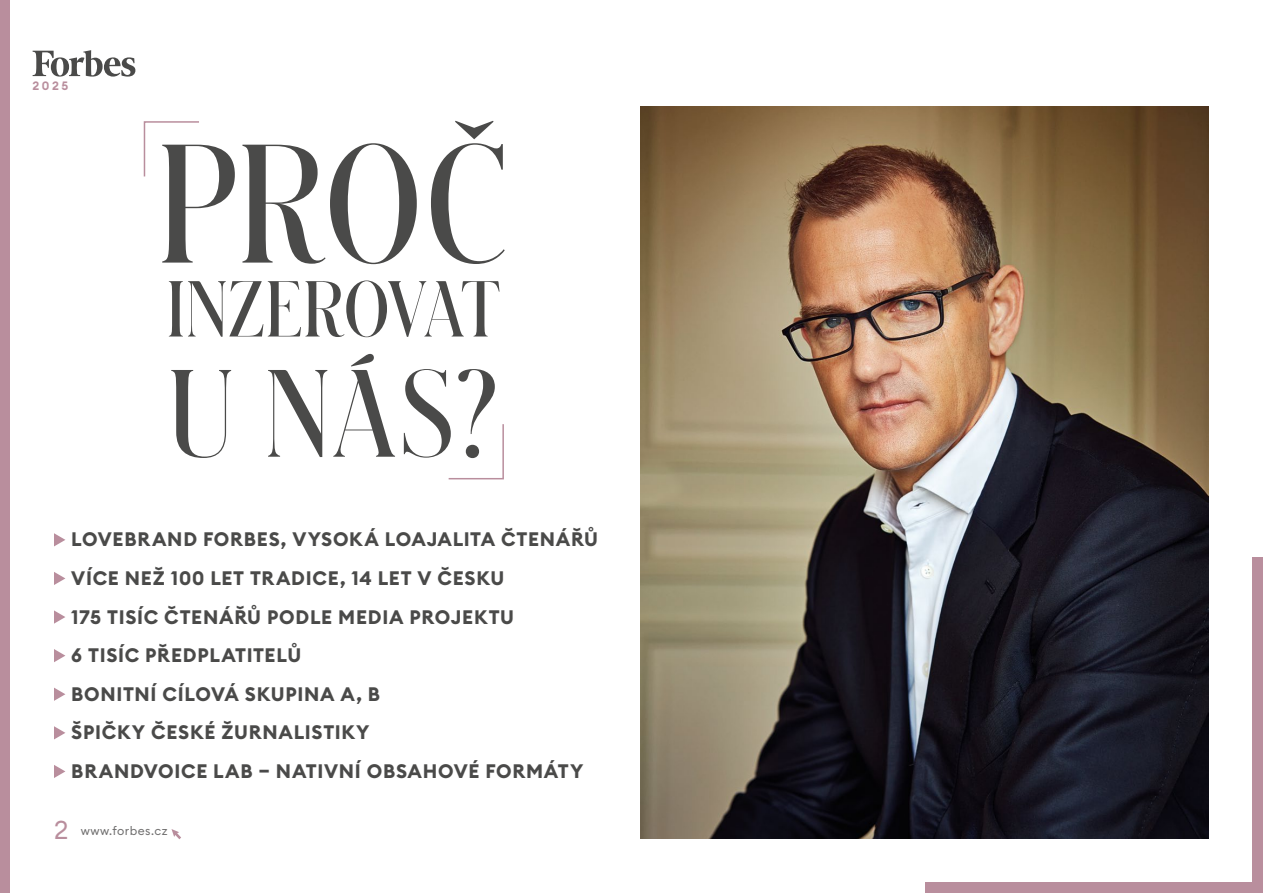
<style>
.page{position:relative;width:1263px;height:893px;background:#fff}
.page>*{position:absolute;margin:0;border:0;box-sizing:border-box;transform-origin:0 0}
.t1{font:600 157.2px "Schnyder Cond L";color:#4a4a49}
.t2{font:600 115.65px "Schnyder Cond L";color:#4a4a49}
.t3{font:600 73.8px "Schnyder Cond L";letter-spacing:.02em;color:#4a4a49}
.vychozi{font:25.5px "Euclid Circular B";color:#b98e9d}
.t4{font:700 19.35px "Euclid Circular B";letter-spacing:.04em;color:#4a4a49}
.t5{font:12px "Euclid Circular B";letter-spacing:.04em;color:#706f6f}
.t6{font:600 12px "Euclid Circular B";color:#b98e9d}
</style>
<div class="page">
<svg style="left:54px;top:533px;width:11px;height:13px"></svg>
<svg style="left:54px;top:572px;width:11px;height:13px"></svg>
<svg style="left:54px;top:610px;width:11px;height:14px"></svg>
<svg style="left:54px;top:649px;width:11px;height:13px"></svg>
<svg style="left:54px;top:688px;width:11px;height:13px"></svg>
<svg style="left:54px;top:726px;width:11px;height:13px"></svg>
<svg style="left:54px;top:765px;width:11px;height:13px"></svg>
<div style="left:0;top:0;width:9px;height:893px;background:#b98e9d"></div>
<div style="left:1252px;top:557px;width:11px;height:336px;background:#b98e9d"></div>
<div style="left:926px;top:882px;width:337px;height:11px;background:#b98e9d"></div>
<svg style="left:171px;top:829px;width:10px;height:10px"></svg>
<svg style="left:143px;top:121px;width:56px;height:56px"></svg>
<svg style="left:448px;top:424px;width:56px;height:56px"></svg>
<img style="left:640px;top:106px;width:569px;height:733px">
<svg style="left:33px;top:50px;width:102px;height:27px"></svg>
<p class="t6" style="left:33px;top:78px;width:37px">2025</p>
<p class="t1" style="left:159px;top:99px;width:350px">PROČ</p>
<p class="t3" style="left:167px;top:260px;width:334px">INZEROVAT</p>
<p class="t2" style="left:170px;top:337px;width:330px">U NÁS?</p>
<p class="t4" style="left:71px;top:527px;width:528px">LOVEBRAND FORBES, VYSOKÁ LOAJALITA ČTENÁŘŮ</p>
<p class="t4" style="left:71px;top:566px;width:434px">VÍCE NEŽ 100 LET TRADICE, 14 LET V ČESKU</p>
<p class="t4" style="left:71px;top:604px;width:444px">175 TISÍC ČTENÁŘŮ PODLE MEDIA PROJEKTU</p>
<p class="t4" style="left:71px;top:643px;width:232px">6 TISÍC PŘEDPLATITELŮ</p>
<p class="t4" style="left:71px;top:681px;width:310px">BONITNÍ CÍLOVÁ SKUPINA A, B</p>
<p class="t4" style="left:71px;top:720px;width:300px">ŠPIČKY ČESKÉ ŽURNALISTIKY</p>
<p class="t4" style="left:71px;top:759px;width:514px">BRANDVOICE LAB – NATIVNÍ OBSAHOVÉ FORMÁTY</p>
<p class="vychozi" style="left:54px;top:814px;width:16px">2</p>
<p class="t5" style="left:81px;top:823px;width:88px">www.forbes.cz</p>
</div>
